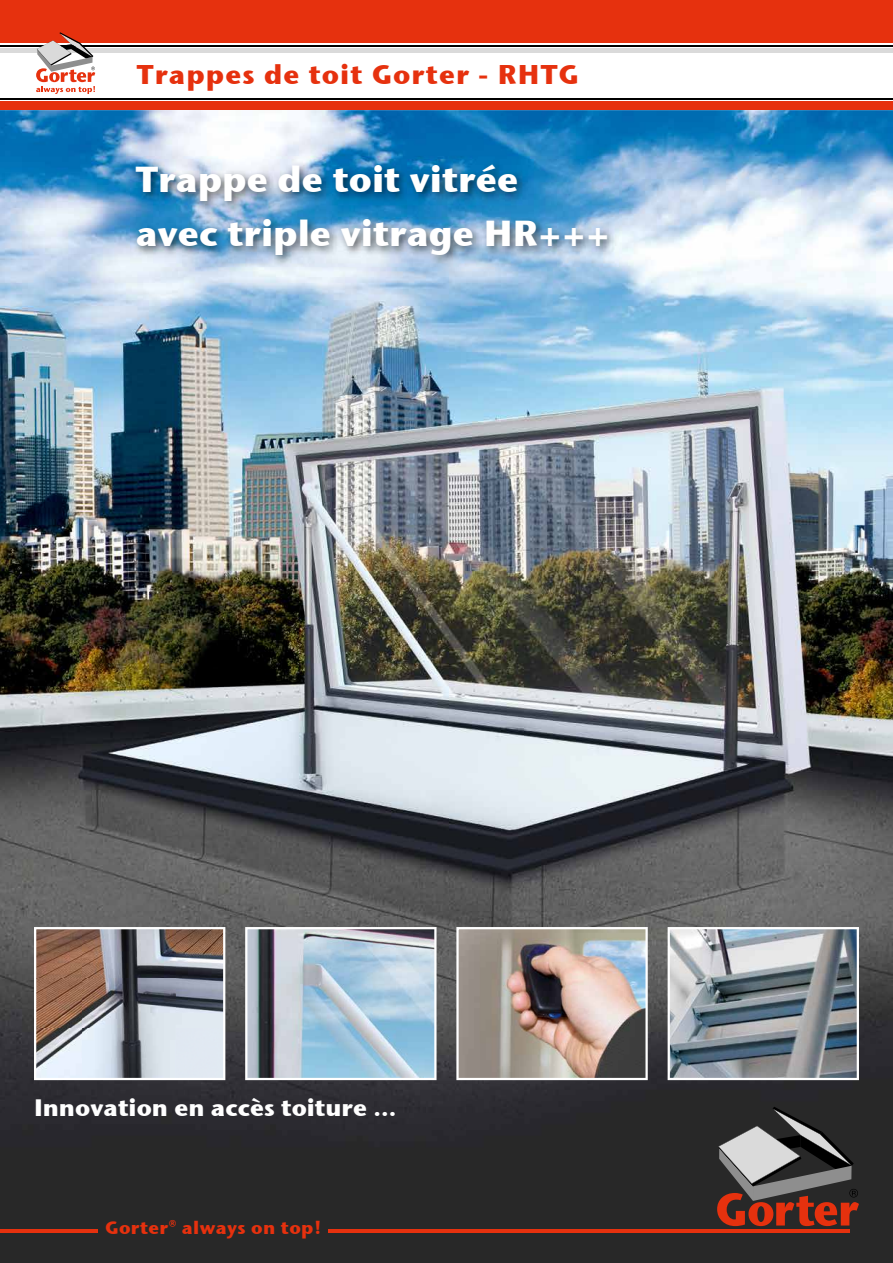
<style>
.page{position:relative;width:893px;height:1263px;background:#fff}
.page>*{position:absolute;margin:0;border:0;box-sizing:border-box;transform-origin:0 0}
.t1{font:700 36px/54px "Stone Sans ITC";color:#fff}
.t2{font:700 27px "Stone Sans ITC";letter-spacing:.04em;color:#e6310e}
.t3{font:700 23.7px "Stone Sans ITC";color:#fff}
.t4{font:700 18px "Stone Sans ITC";letter-spacing:.02em;color:#e6310e}
</style>
<div class="page">
<div style="left:0;top:0;width:893px;height:43px;background:#e6310e"></div>
<hr style="left:0;top:45px;width:893px;height:1px;background:#000">
<div style="left:0;top:48px;width:893px;height:5px;background:#dadada"></div>
<img style="left:0;top:110px;width:893px;height:1153px">
<div style="left:0;top:102px;width:893px;height:8px;background:#e6310e"></div>
<hr style="left:0;top:98px;width:893px;height:1px;background:#000">
<svg style="left:36px;top:32px;width:59px;height:62px"></svg>
<svg style="left:717px;top:1107px;width:142px;height:119px;background:#664f4b"></svg>
<img style="left:456px;top:927px;width:192px;height:153px">
<img style="left:668px;top:927px;width:191px;height:153px">
<svg style="left:245px;top:927px;width:192px;height:153px;background:#a8bdcd"></svg>
<svg style="left:34px;top:927px;width:191px;height:153px;background:#a0999a"></svg>
<hr style="left:328px;top:1229px;width:522px;height:4px;background:#e6310e">
<hr style="left:0;top:1229px;width:97px;height:4px;background:#e6310e">
<img style="left:131px;top:159px;width:487px;height:107px">
<p class="t2" style="left:137px;top:50px;width:443px">Trappes de toit Gorter - RHTG</p>
<p class="t1" style="left:136px;top:150px;width:476px">Trappe de toit vitrée<br>avec triple vitrage HR+++</p>
<p class="t3" style="left:34px;top:1086px;width:364px">Innovation en accès toiture ...</p>
<p class="t4" style="left:105px;top:1212px;width:218px">Gorter® always on top!</p>
</div>
